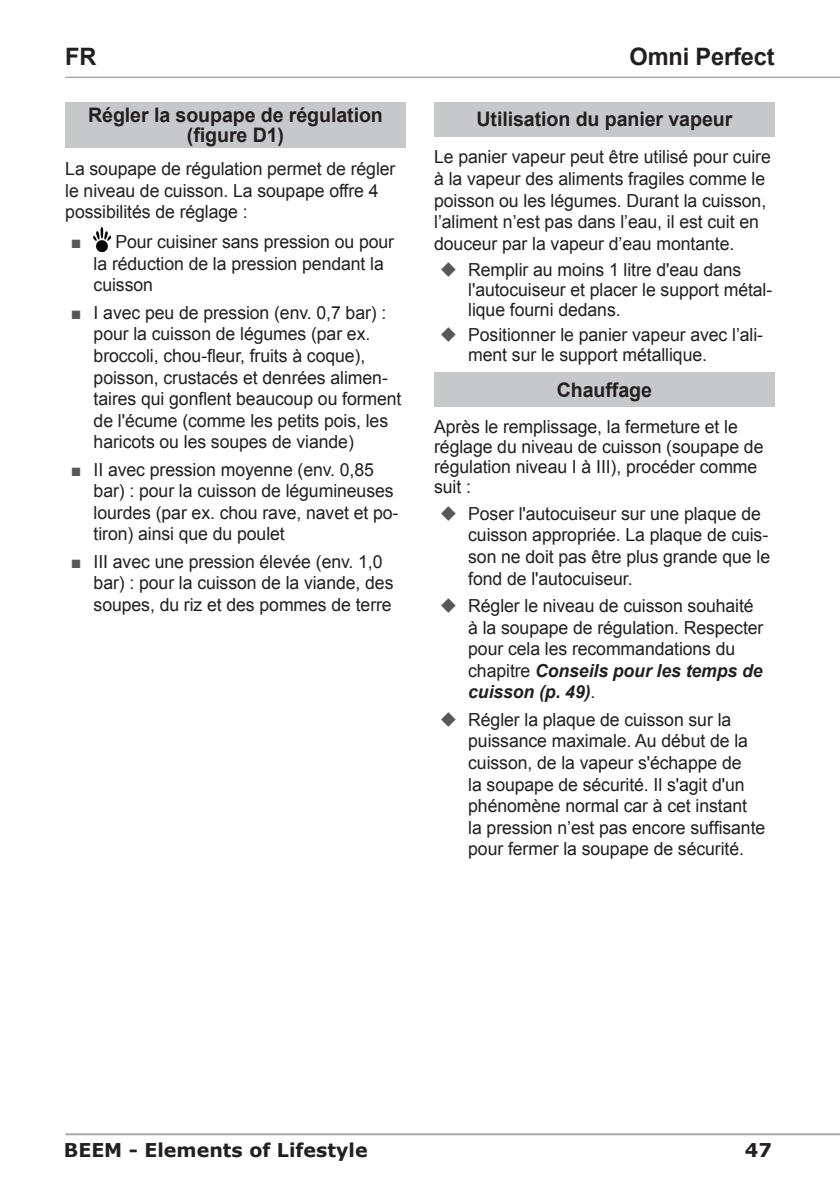
<style>
.page{position:relative;width:840px;height:1191px;background:#fff}
.page>*{position:absolute;margin:0;border:0;box-sizing:border-box;transform-origin:0 0}
.t1{font:700 24px "Arial";letter-spacing:-.005em;color:#231f20}
.Kapitel_2{font:700 20px/20px "Arial";letter-spacing:-.005em;color:#231f20;text-align:center}
.t2{font:700 19px "Verdana";color:#231f20}
.Handlungsschritt{font:18px/21.6px "Arial";letter-spacing:-.005em;color:#231f20}
.Aufzählung{font:18px/21.6px "Arial";letter-spacing:-.005em;color:#231f20}
.Fließtext{font:18px/21.6px "Arial";letter-spacing:-.005em;color:#231f20}
.s1{color:#57585a}
.s2{font-weight:700;font-style:italic}
</style>
<div class="page">
<hr style="left:65px;top:1133px;width:774px;height:2px;background:#a8a9ad">
<hr style="left:65px;top:77px;width:774px;height:1px;background:#a8a9ad">
<div style="left:65px;top:102px;width:340px;height:46px;background:#c7c8ca"></div>
<img style="left:94px;top:228px;width:17px;height:23px">
<div style="left:434px;top:102px;width:340px;height:34px;background:#c7c8ca"></div>
<div style="left:434px;top:373px;width:340px;height:34px;background:#c7c8ca"></div>
<h1 class="t1" style="left:65px;top:41px;width:33px">FR</h1>
<h1 class="t1" style="left:629px;top:41px;width:147px">Omni Perfect</h1>
<p class="Kapitel_2" style="left:88px;top:106px;width:296px">Régler la soupape de régulation (figure D1)</p>
<p class="Fließtext" style="left:65px;top:158px;width:331px">La soupape de régulation permet de régler le niveau de cuisson. La soupape offre 4 possibilités de réglage :</p>
<p class="Aufzählung" style="left:94px;top:231px;width:302px;text-indent:-23px"><span class="s1">■</span> Pour cuisiner sans pression ou pour la réduction de la pression pendant la cuisson</p>
<p class="Aufzählung" style="left:94px;top:302px;width:309px;text-indent:-23px"><span class="s1">■</span> I avec peu de pression (env. 0,7 bar) : pour la cuisson de légumes (par ex. broccoli, chou-fleur, fruits à coque), poisson, crustacés et denrées alimen&shy;taires qui gonflent beaucoup ou forment de l'écume (comme les petits pois, les haricots ou les soupes de viande)</p>
<p class="Aufzählung" style="left:94px;top:459px;width:306px;text-indent:-23px"><span class="s1">■</span> II avec pression moyenne (env. 0,85 bar) : pour la cuisson de légumineuses lourdes (par ex. chou rave, navet et po&shy;tiron) ainsi que du poulet</p>
<p class="Aufzählung" style="left:94px;top:551px;width:301px;text-indent:-23px"><span class="s1">■</span> III avec une pression élevée (env. 1,0 bar) : pour la cuisson de la viande, des soupes, du riz et des pommes de terre</p>
<p class="Kapitel_2" style="left:476px;top:110px;width:257px">Utilisation du panier vapeur</p>
<p class="Fließtext" style="left:434px;top:146px;width:338px">Le panier vapeur peut être utilisé pour cuire à la vapeur des aliments fragiles comme le poisson ou les légumes. Durant la cuisson, l’aliment n’est pas dans l’eau, il est cuit en douceur par la vapeur d’eau montante.</p>
<p class="Handlungsschritt" style="left:468px;top:259px;width:305px;line-height:20px">Remplir au moins 1 litre d'eau dans l'autocuiseur et placer le support métal&shy;lique fourni dedans.</p>
<p class="Handlungsschritt" style="left:468px;top:325px;width:296px;line-height:20px">Positionner le panier vapeur avec l’ali&shy;ment sur le support métallique.</p>
<p class="Kapitel_2" style="left:556px;top:381px;width:97px">Chauffage</p>
<p class="Fließtext" style="left:434px;top:416px;width:330px;line-height:20px">Après le remplissage, la fermeture et le réglage du niveau de cuisson (soupape de régulation niveau I à III), procéder comme suit :</p>
<p class="Handlungsschritt" style="left:468px;top:503px;width:303px">Poser l'autocuiseur sur une plaque de cuisson appropriée. La plaque de cuis&shy;son ne doit pas être plus grande que le fond de l'autocuiseur.</p>
<p class="Handlungsschritt" style="left:468px;top:595px;width:296px">Régler le niveau de cuisson souhaité à la soupape de régulation. Respecter pour cela les recommandations du chapitre <span class="s2">Conseils pour les temps de cuisson (p. 49)</span>.</p>
<p class="Handlungsschritt" style="left:468px;top:709px;width:298px">Régler la plaque de cuisson sur la puissance maximale. Au début de la cuisson, de la vapeur s'échappe de<br>la soupape de sécurité. Il s'agit d'un phénomène normal car à cet instant<br>la pression n’est pas encore suffisante pour fermer la soupape de sécurité.</p>
<p class="t2" style="left:64px;top:1137px;width:305px">BEEM - Elements of Lifestyle</p>
<p class="t2" style="left:744px;top:1137px;width:29px">47</p>
</div>
